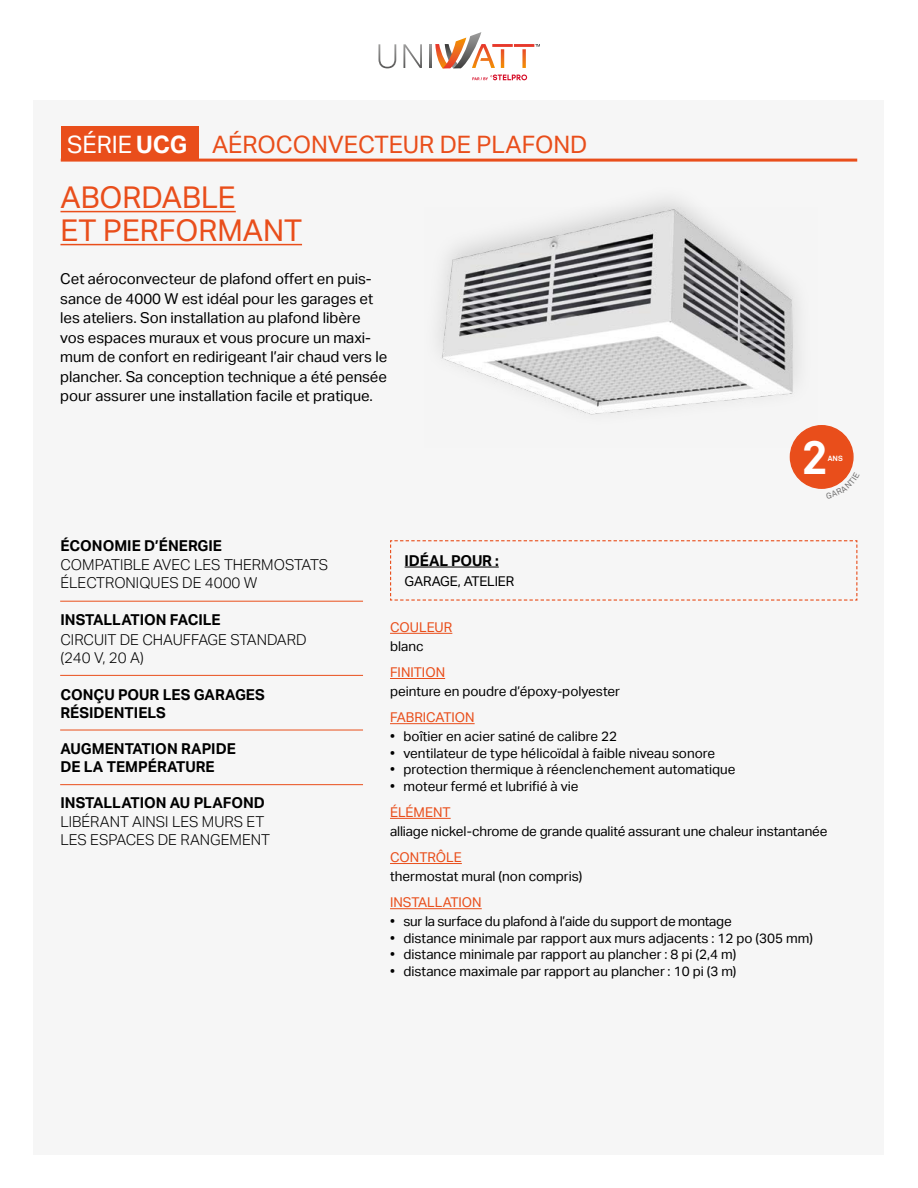
<style>
.page{position:relative;width:918px;height:1188px;background:#fff}
.page>*{position:absolute;margin:0;border:0;box-sizing:border-box;transform-origin:0 0}
.t1{font:700 46.95px "Akkurat";color:#fff}
.t2{font:30px/33px "Aktiv Grotesk";color:#e94e1b}
.t3{font:24px "Aktiv Grotesk";color:#e94e1b}
.t4{font:15px/19.5px "Aktiv Grotesk";color:#000}
.t5{font:700 15px/18px "Aktiv Grotesk";color:#000}
.t6{font:300 15px/18px "Aktiv Grotesk";color:#000}
.t7{font:13.5px "Aktiv Grotesk";color:#000}
.t8{font:13.5px "Aktiv Grotesk";color:#e94e1b}
.t9{font:13.5px "Aktiv Grotesk";letter-spacing:-.02em;color:#000}
.t10{font:700 7.5px "Akkurat";color:#fff}
.s1{color:#fff}
.s2{font-weight:700;color:#fff}
</style>
<div class="page">
<svg style="left:472px;top:75px;width:55px;height:5px"></svg>
<svg style="left:378px;top:44px;width:18px;height:24px"></svg>
<svg style="left:403px;top:44px;width:19px;height:24px"></svg>
<svg style="left:430px;top:32px;width:110px;height:36px"></svg>
<div style="left:34px;top:100px;width:850px;height:1054px;background:#f6f6f6"></div>
<img style="left:438px;top:207px;width:361px;height:208px">
<hr style="left:60px;top:211px;width:176px;height:1px;background:#e94e1b">
<hr style="left:60px;top:244px;width:242px;height:1px;background:#e94e1b">
<hr style="left:390px;top:633px;width:62px;height:1px;background:#e94e1b">
<hr style="left:390px;top:678px;width:55px;height:1px;background:#e94e1b">
<hr style="left:390px;top:723px;width:85px;height:1px;background:#e94e1b">
<hr style="left:390px;top:818px;width:61px;height:1px;background:#e94e1b">
<hr style="left:390px;top:863px;width:72px;height:1px;background:#e94e1b">
<hr style="left:390px;top:908px;width:92px;height:1px;background:#e94e1b">
<hr style="left:60px;top:601px;width:303px;height:1px;background:#e94e1b">
<hr style="left:60px;top:675px;width:303px;height:1px;background:#e94e1b">
<hr style="left:60px;top:730px;width:303px;height:1px;background:#e94e1b">
<hr style="left:60px;top:784px;width:303px;height:1px;background:#e94e1b">
<hr style="left:61px;top:159px;width:796px;height:3px;background:#e94e1b">
<div style="left:61px;top:126px;width:138px;height:33px;background:#e94e1b"></div>
<svg style="left:390px;top:540px;width:468px;height:61px"></svg>
<svg style="left:790px;top:425px;width:64px;height:64px"></svg>
<h3 class="t3" style="left:67px;top:131px;width:522px"><span class="s1">SÉRIE</span> <span class="s2">UCG</span> AÉROCONVECTEUR DE PLAFOND</h3>
<h2 class="t2" style="left:60px;top:181px;width:243px">ABORDABLE<br>ET PERFORMANT</h2>
<p class="t4" style="left:60px;top:269px;width:329px">Cet aéroconvecteur de plafond offert en puis&shy;sance de 4000 W est idéal pour les garages et les ateliers. Son installation au plafond libère vos espaces muraux et vous procure un maxi&shy;mum de confort en redirigeant l’air chaud vers le plancher. Sa conception technique a été pensée pour assurer une installation facile et pratique.</p>
<h1 class="t1" style="left:802px;top:428px;width:28px">2</h1>
<p class="t10" style="left:828px;top:454px;width:16px">ANS</p>
<p class="t5" style="left:60px;top:537px;width:163px">ÉCONOMIE D’ÉNERGIE</p>
<p class="t6" style="left:60px;top:556px;width:269px">COMPATIBLE AVEC LES THERMOSTATS<br>ÉLECTRONIQUES DE 4000 W</p>
<p class="t5" style="left:60px;top:611px;width:162px">INSTALLATION FACILE</p>
<p class="t6" style="left:60px;top:630px;width:248px">CIRCUIT DE CHAUFFAGE STANDARD (240 V, 20 A)</p>
<p class="t5" style="left:60px;top:686px;width:206px">CONÇU POUR LES GARAGES<br>RÉSIDENTIELS</p>
<p class="t5" style="left:60px;top:740px;width:177px">AUGMENTATION RAPIDE<br>DE LA TEMPÉRATURE</p>
<p class="t5" style="left:60px;top:794px;width:206px">INSTALLATION AU PLAFOND</p>
<p class="t6" style="left:60px;top:813px;width:211px">LIBÉRANT AINSI LES MURS ET<br>LES ESPACES DE RANGEMENT</p>
<p class="t5" style="left:405px;top:551px;width:96px">IDÉAL POUR :</p>
<p class="t7" style="left:405px;top:573px;width:111px">GARAGE, ATELIER</p>
<p class="t8" style="left:390px;top:619px;width:64px">COULEUR</p>
<p class="t7" style="left:390px;top:638px;width:35px">blanc</p>
<p class="t8" style="left:390px;top:665px;width:57px">FINITION</p>
<p class="t7" style="left:390px;top:684px;width:232px">peinture en poudre d’époxy-polyester</p>
<p class="t8" style="left:390px;top:710px;width:86px">FABRICATION</p>
<p class="t7" style="left:390px;top:729px;width:229px">• boîtier en acier satiné de calibre 22</p>
<p class="t7" style="left:390px;top:745px;width:327px">• ventilateur de type hélicoïdal à faible niveau sonore</p>
<p class="t7" style="left:390px;top:762px;width:347px">• protection thermique à réenclenchement automatique</p>
<p class="t7" style="left:390px;top:778px;width:190px">• moteur fermé et lubrifié à vie</p>
<p class="t8" style="left:390px;top:804px;width:62px">ÉLÉMENT</p>
<p class="t7" style="left:390px;top:823px;width:439px">alliage nickel-chrome de grande qualité assurant une chaleur instantanée</p>
<p class="t8" style="left:390px;top:850px;width:73px">CONTRÔLE</p>
<p class="t7" style="left:390px;top:869px;width:194px">thermostat mural (non compris)</p>
<p class="t8" style="left:390px;top:895px;width:93px">INSTALLATION</p>
<p class="t9" style="left:390px;top:914px;width:343px">• sur la surface du plafond à l’aide du support de montage</p>
<p class="t7" style="left:390px;top:930px;width:424px">• distance minimale par rapport aux murs adjacents : 12 po (305 mm)</p>
<p class="t7" style="left:390px;top:947px;width:348px">• distance minimale par rapport au plancher : 8 pi (2,4 m)</p>
<p class="t7" style="left:390px;top:963px;width:348px">• distance maximale par rapport au plancher : 10 pi (3 m)</p>
</div>
